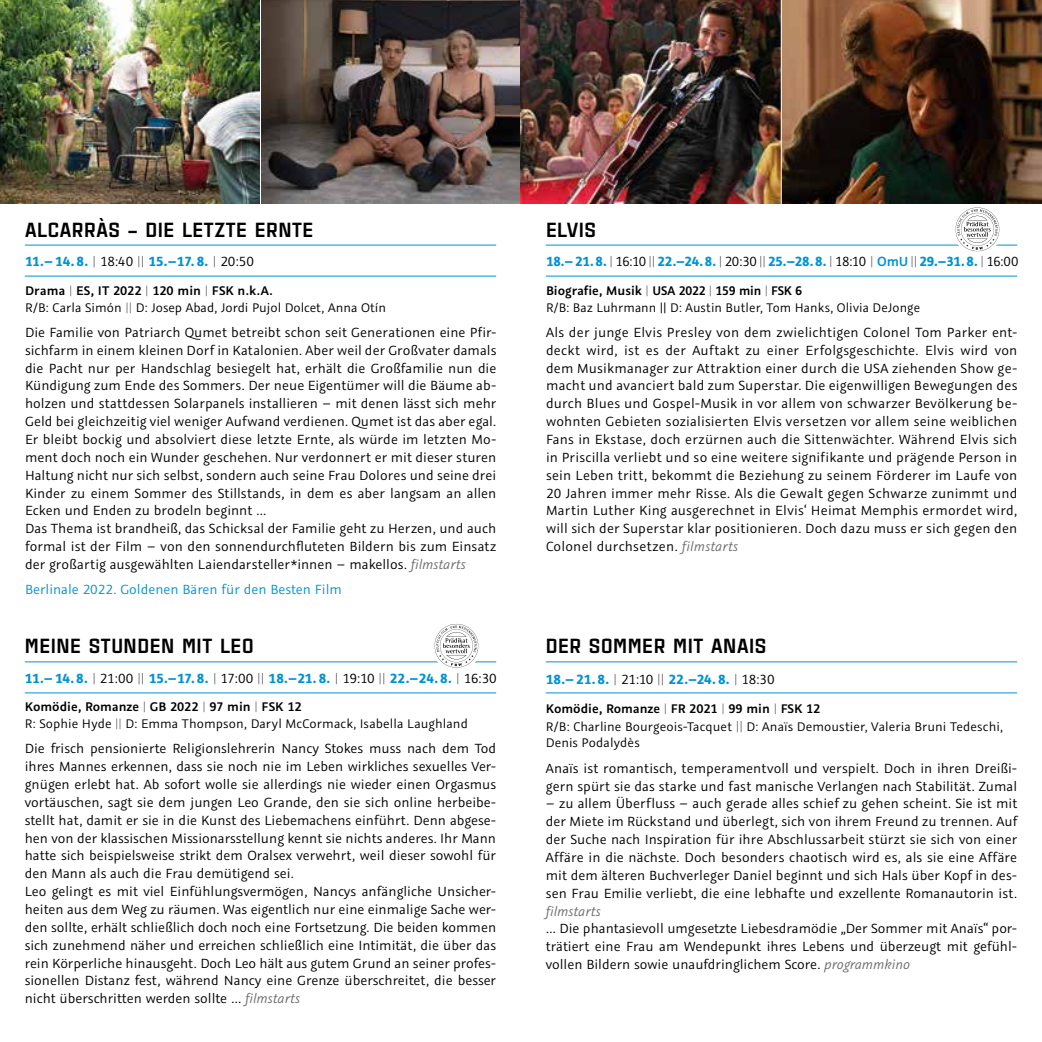
<style>
.page{position:relative;width:1042px;height:1042px;background:#fff}
.page>*{position:absolute;margin:0;border:0;box-sizing:border-box;transform-origin:0 0}
.t1{font:900 21px "Estricta";letter-spacing:.025em;color:#000}
.t2{font:14.88px/17.8px "Graublau Sans";color:#000;text-align:justify}
.t3{font:700 14.88px "Graublau Sans";color:#0093d3}
.t4{font:14.88px "Graublau Sans";color:#0093d3}
.t5{font:italic 14.88px "Graublau Sans";color:#706f6f}
.t6{font:14px/16.8px "Graublau Sans";letter-spacing:.005em;color:#000}
.s1{font-weight:200;color:#000}
.s2{font-weight:400;color:#000}
.s3{font-weight:600}
.s4{font-weight:200}
.s5{font-style:italic;color:#706f6f}
.s6{font-weight:200;font-size:14.88px}
</style>
<div class="page">
<hr style="left:25px;top:692px;width:471px;height:1px;background:#0093d3">
<hr style="left:25px;top:661px;width:471px;height:1px;background:#0093d3">
<hr style="left:25px;top:276px;width:471px;height:1px;background:#0093d3">
<hr style="left:25px;top:245px;width:471px;height:1px;background:#0093d3">
<hr style="left:546px;top:692px;width:471px;height:1px;background:#0093d3">
<hr style="left:546px;top:661px;width:471px;height:1px;background:#0093d3">
<hr style="left:546px;top:276px;width:471px;height:1px;background:#0093d3">
<hr style="left:546px;top:245px;width:471px;height:1px;background:#0093d3">
<svg style="left:955px;top:207px;width:44px;height:44px"></svg>
<svg style="left:434px;top:624px;width:44px;height:44px"></svg>
<img style="left:0;top:0;width:1042px;height:203px">
<hr style="left:260px;top:0;width:1px;height:210px;background:#fff">
<hr style="left:781px;top:0;width:1px;height:210px;background:#fff">
<h1 class="t1" style="left:25px;top:214px;width:290px">ALCARRÀS – DIE LETZTE ERNTE</h1>
<p class="t3" style="left:25px;top:252px;width:230px">11.–14.8. <span class="s1">|</span> <span class="s2">18:40</span> <span class="s1">||</span> 15.–17.8. <span class="s1">|</span> <span class="s2">20:50</span></p>
<p class="t6" style="left:25px;top:282px;width:362px"><span class="s3">Drama</span> <span class="s4">|</span> <span class="s3">ES, IT 2022</span> <span class="s4">|</span> <span class="s3">120 min</span> <span class="s4">|</span> <span class="s3">FSK n.k.A.<br></span>R/B: Carla Simón <span class="s4">||</span> D: Josep Abad, Jordi Pujol Dolcet, Anna Otín</p>
<p class="t2" style="left:25px;top:323px;width:473px;text-align:left">Die Familie von Patriarch Qumet betreibt schon seit Generationen eine Pfir&shy;sichfarm in einem kleinen Dorf in Katalonien. Aber weil der Großvater damals die Pacht nur per Handschlag besiegelt hat, erhält die Großfamilie nun die Kündigung zum Ende des Sommers. Der neue Eigentümer will die Bäume ab&shy;holzen und stattdessen Solarpanels installieren – mit denen lässt sich mehr Geld bei gleichzeitig viel weniger Aufwand verdienen. Qumet ist das aber egal.<br>Er bleibt bockig und absolviert diese letzte Ernte, als würde im letzten Mo&shy;ment doch noch ein Wunder geschehen. Nur verdonnert er mit dieser sturen Haltung nicht nur sich selbst, sondern auch seine Frau Dolores und seine drei Kinder zu einem Sommer des Stillstands, in dem es aber langsam an allen Ecken und Enden zu brodeln beginnt …<br>Das Thema ist brandheiß, das Schicksal der Familie geht zu Herzen, und auch formal ist der Film – von den sonnendurchfluteten Bildern bis zum Einsatz der großartig ausgewählten Laiendarsteller*innen – makellos. <span class="s5">filmstarts</span></p>
<p class="t4" style="left:25px;top:581px;width:318px">Berlinale 2022. Goldenen Bären für den Besten Film</p>
<h1 class="t1" style="left:25px;top:631px;width:230px">MEINE STUNDEN MIT LEO</h1>
<p class="t3" style="left:25px;top:669px;width:473px">11.–14.8. <span class="s1">|</span> <span class="s2">21:00</span> <span class="s1">||</span> 15.–17.8. <span class="s1">|</span> <span class="s2">17:00</span> <span class="s1">||</span> 18.–21.8. <span class="s1">|</span> <span class="s2">19:10</span> <span class="s1">||</span> 22.–24.8. <span class="s1">|</span> <span class="s2">16:30</span></p>
<p class="t6" style="left:25px;top:698px;width:445px"><span class="s3">Komödie, Romanze</span> <span class="s4">|</span> <span class="s3">GB 2022</span> <span class="s4">|</span> <span class="s3">97 min</span> <span class="s4">|</span> <span class="s3">FSK 12<br></span>R: Sophie Hyde <span class="s4">||</span> D: Emma Thompson, Daryl McCormack, Isabella Laughland</p>
<p class="t2" style="left:25px;top:740px;width:473px;text-align:left">Die frisch pensionierte Religionslehrerin Nancy Stokes muss nach dem Tod ihres Mannes erkennen, dass sie noch nie im Leben wirkliches sexuelles Ver&shy;gnügen erlebt hat. Ab sofort wolle sie allerdings nie wieder einen Orgasmus vortäuschen, sagt sie dem jungen Leo Grande, den sie sich online herbeibe&shy;stellt hat, damit er sie in die Kunst des Liebemachens einführt. Denn abgese&shy;hen von der klassischen Missionarsstellung kennt sie nichts anderes. Ihr Mann hatte sich beispielsweise strikt dem Oralsex verwehrt, weil dieser sowohl für den Mann als auch die Frau demütigend sei.<br>Leo gelingt es mit viel Einfühlungsvermögen, Nancys anfängliche Unsicher&shy;heiten aus dem Weg zu räumen. Was eigentlich nur eine einmalige Sache wer&shy;den sollte, erhält schließlich doch noch eine Fortsetzung. Die beiden kommen sich zunehmend näher und erreichen schließlich eine Intimität, die über das rein Körperliche hinausgeht. Doch Leo hält aus gutem Grund an seiner profes&shy;sionellen Distanz fest, während Nancy eine Grenze überschreitet, die besser nicht überschritten werden sollte … <span class="s5">filmstarts</span></p>
<h1 class="t1" style="left:546px;top:214px;width:51px">ELVIS</h1>
<p class="t3" style="left:546px;top:252px;width:474px">18.–21.8. <span class="s1">|</span> <span class="s2">16:10</span> <span class="s1">||</span> 22.–24.8. <span class="s1">|</span> <span class="s2">20:30</span> <span class="s1">||</span> 25.–28.8. <span class="s1">|</span> <span class="s2">18:10</span> <span class="s1">|</span> <span class="s3">OmU</span> <span class="s1">||</span> 29.–31.8. <span class="s1">|</span> <span class="s2">16:00</span></p>
<p class="t6" style="left:546px;top:282px;width:375px"><span class="s3">Biografie, Musik</span> <span class="s4">|</span> <span class="s3">USA 2022</span> <span class="s4">|</span> <span class="s3">159 min</span> <span class="s4">|</span> <span class="s3">FSK 6<br></span>R/B: Baz Luhrmann || D: Austin Butler, Tom Hanks, Olivia DeJonge</p>
<p class="t2" style="left:546px;top:323px;width:473px">Als der junge Elvis Presley von dem zwielichtigen Colonel Tom Parker ent&shy;deckt wird, ist es der Auftakt zu einer Erfolgsgeschichte. Elvis wird von dem Musikmanager zur Attraktion einer durch die USA ziehenden Show ge&shy;macht und avanciert bald zum Superstar. Die eigenwilligen Bewegungen des durch Blues und Gospel-Musik in vor allem von schwarzer Bevölkerung be&shy;wohnten Gebieten sozialisierten Elvis versetzen vor allem seine weiblichen Fans in Ekstase, doch erzürnen auch die Sittenwächter. Während Elvis sich in Priscilla verliebt und so eine weitere signifikante und prägende Person in sein Leben tritt, bekommt die Beziehung zu seinem Förderer im Laufe von 20 Jahren immer mehr Risse. Als die Gewalt gegen Schwarze zunimmt und Martin Luther King ausgerechnet in Elvis‘ Heimat Memphis ermordet wird, will sich der Superstar klar positionieren. Doch dazu muss er sich gegen den Colonel durchsetzen. <span class="s5">filmstarts</span></p>
<h1 class="t1" style="left:546px;top:631px;width:222px">DER SOMMER MIT ANAIS</h1>
<p class="t3" style="left:546px;top:670px;width:230px">18.–21.8. <span class="s1">|</span> <span class="s2">21:10</span> <span class="s1">||</span> 22.–24.8. <span class="s1">|</span> <span class="s2">18:30</span></p>
<p class="t6" style="left:546px;top:700px;width:459px;line-height:17.3px"><span class="s3">Komödie, Romanze</span> <span class="s4">|</span> <span class="s3">FR 2021</span> <span class="s4">|</span> <span class="s3">99 min</span> <span class="s4">|</span> <span class="s3">FSK 12<br></span>R/B: Charline Bourgeois-Tacquet <span class="s6">||</span> D: Anaïs Demoustier, Valeria Bruni Tedeschi,<br>Denis Podalydès</p>
<p class="t2" style="left:546px;top:759px;width:473px">Anaïs ist romantisch, temperamentvoll und verspielt. Doch in ihren Dreißi&shy;gern spürt sie das starke und fast manische Verlangen nach Stabilität. Zumal</p>
<p class="t2" style="left:546px;top:795px;width:473px">– zu allem Überfluss – auch gerade alles schief zu gehen scheint. Sie ist mit der Miete im Rückstand und überlegt, sich von ihrem Freund zu trennen. Auf der Suche nach Inspiration für ihre Abschlussarbeit stürzt sie sich von einer Affäre in die nächste. Doch besonders chaotisch wird es, als sie eine Affäre mit dem älteren Buchverleger Daniel beginnt und sich Hals über Kopf in des&shy;sen Frau Emilie verliebt, die eine lebhafte und exzellente Romanautorin ist.</p>
<p class="t5" style="left:546px;top:902px;width:56px">filmstarts</p>
<p class="t2" style="left:546px;top:920px;width:473px">... Die phantasievoll umgesetzte Liebesdramödie „Der Sommer mit Anaïs“ por&shy;trätiert eine Frau am Wendepunkt ihres Lebens und überzeugt mit gefühl&shy;vollen Bildern sowie unaufdringlichem Score. <span class="s5">programmkino</span></p>
</div>
